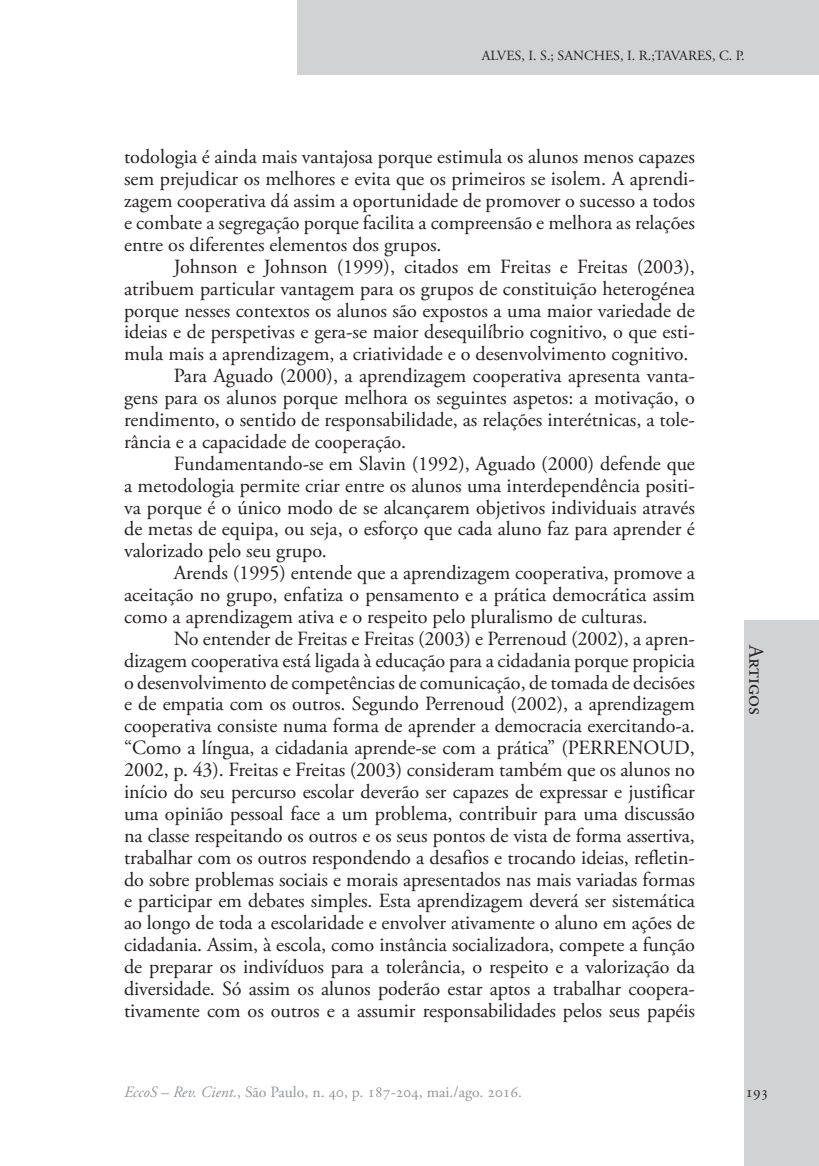
<style>
.page{position:relative;width:819px;height:1166px;background:#fff}
.page>*{position:absolute;margin:0;border:0;box-sizing:border-box;transform-origin:0 0}
.t1{font:21px "Adobe Garamond Pro";color:#231f20}
.t2{font:20.12px/21.9px "Adobe Garamond Pro";letter-spacing:-.005em;color:#231f20;text-align:justify}
.t3{font:15.75px "Adobe Garamond Pro";color:#939598}
.t4{font:15.75px "Adobe Garamond Pro";color:#231f20}
.t5{font:14px "Adobe Garamond Pro";color:#231f20}
.s1{font-style:italic}
</style>
<div class="page">
<div style="left:298px;top:0;width:521px;height:74px;background:#d1d2d4"></div>
<div style="left:744px;top:620px;width:75px;height:546px;background:#d1d2d4"></div>
<p class="t5" style="left:481px;top:47px;width:264px">ALVES, I. S.; SANCHES, I. R.;TAVARES, C. P.</p>
<p class="t2" style="left:124px;top:147px;width:572px">todologia é ainda mais vantajosa porque estimula os alunos menos capazes sem prejudicar os melhores e evita que os primeiros se isolem. A aprendi&shy;zagem cooperativa dá assim a oportunidade de promover o sucesso a todos e combate a segregação porque facilita a compreensão e melhora as relações entre os diferentes elementos dos grupos.</p>
<p class="t2" style="left:174px;top:256px;width:522px">Johnson e Johnson (1999), citados em Freitas e Freitas (2003),</p>
<p class="t2" style="left:124px;top:278px;width:572px">atribuem particular vantagem para os grupos de constituição heterogénea</p>
<p class="t2" style="left:124px;top:300px;width:572px">porque nesses contextos os alunos são expostos a uma maior variedade de</p>
<p class="t2" style="left:124px;top:322px;width:572px">ideias e de perspetivas e gera-se maior desequilíbrio cognitivo, o que esti-</p>
<p class="t2" style="left:124px;top:344px;width:566px">mula mais a aprendizagem, a criatividade e o desenvolvimento cognitivo.</p>
<p class="t2" style="left:174px;top:366px;width:522px">Para Aguado (2000), a aprendizagem cooperativa apresenta vanta-</p>
<p class="t2" style="left:124px;top:387px;width:572px">gens para os alunos porque melhora os seguintes aspetos: a motivação, o</p>
<p class="t2" style="left:124px;top:409px;width:572px">rendimento, o sentido de responsabilidade, as relações interétnicas, a tole-</p>
<p class="t2" style="left:124px;top:431px;width:283px">rância e a capacidade de cooperação.</p>
<p class="t2" style="left:174px;top:453px;width:522px">Fundamentando-se em Slavin (1992), Aguado (2000) defende que</p>
<p class="t2" style="left:124px;top:475px;width:572px">a metodologia permite criar entre os alunos uma interdependência positi-</p>
<p class="t2" style="left:124px;top:497px;width:572px">va porque é o único modo de se alcançarem objetivos individuais através</p>
<p class="t2" style="left:124px;top:519px;width:572px">de metas de equipa, ou seja, o esforço que cada aluno faz para aprender é</p>
<p class="t2" style="left:124px;top:541px;width:204px">valorizado pelo seu grupo.</p>
<p class="t2" style="left:174px;top:562px;width:522px">Arends (1995) entende que a aprendizagem cooperativa, promove a</p>
<p class="t2" style="left:124px;top:584px;width:572px">aceitação no grupo, enfatiza o pensamento e a prática democrática assim</p>
<p class="t2" style="left:124px;top:606px;width:525px">como a aprendizagem ativa e o respeito pelo pluralismo de culturas.</p>
<p class="t2" style="left:174px;top:628px;width:522px">No entender de Freitas e Freitas (2003) e Perrenoud (2002), a apren-</p>
<p class="t2" style="left:124px;top:650px;width:572px">dizagem cooperativa está ligada à educação para a cidadania porque propicia</p>
<p class="t2" style="left:124px;top:672px;width:572px">o desenvolvimento de competências de comunicação, de tomada de decisões</p>
<p class="t2" style="left:124px;top:694px;width:572px">e de empatia com os outros. Segundo Perrenoud (2002), a aprendizagem</p>
<p class="t2" style="left:124px;top:716px;width:572px">cooperativa consiste numa forma de aprender a democracia exercitando-a.</p>
<p class="t2" style="left:124px;top:737px;width:572px">“Como a língua, a cidadania aprende-se com a prática” (PERRENOUD,</p>
<p class="t2" style="left:124px;top:759px;width:572px">2002, p. 43). Freitas e Freitas (2003) consideram também que os alunos no</p>
<p class="t2" style="left:124px;top:781px;width:572px">início do seu percurso escolar deverão ser capazes de expressar e justificar</p>
<p class="t2" style="left:124px;top:803px;width:572px">uma opinião pessoal face a um problema, contribuir para uma discussão</p>
<p class="t2" style="left:124px;top:825px;width:572px">na classe respeitando os outros e os seus pontos de vista de forma assertiva,</p>
<p class="t2" style="left:124px;top:847px;width:572px">trabalhar com os outros respondendo a desafios e trocando ideias, refletin-</p>
<p class="t2" style="left:124px;top:869px;width:572px">do sobre problemas sociais e morais apresentados nas mais variadas formas</p>
<p class="t2" style="left:124px;top:891px;width:572px">e participar em debates simples. Esta aprendizagem deverá ser sistemática</p>
<p class="t2" style="left:124px;top:912px;width:572px">ao longo de toda a escolaridade e envolver ativamente o aluno em ações de</p>
<p class="t2" style="left:124px;top:934px;width:572px">cidadania. Assim, à escola, como instância socializadora, compete a função</p>
<p class="t2" style="left:124px;top:956px;width:572px">de preparar os indivíduos para a tolerância, o respeito e a valorização da</p>
<p class="t2" style="left:124px;top:978px;width:572px">diversidade. Só assim os alunos poderão estar aptos a trabalhar coopera-</p>
<p class="t2" style="left:124px;top:1000px;width:572px">tivamente com os outros e a assumir responsabilidades pelos seus papéis</p>
<p class="t1" style="left:768px;top:645px;width:71px;rotate:90deg">Artigos</p>
<p class="t1" style="left:768px;top:645px;width:101px;rotate:90deg">Expediente</p>
<p class="t3" style="left:124px;top:1083px;width:399px"><span class="s1">EccoS – Rev. Cient.</span>, São Paulo, n. 40, p. 187-204, mai./ago. 2016.</p>
<p class="t4" style="left:745px;top:1083px;width:25px">193</p>
</div>
